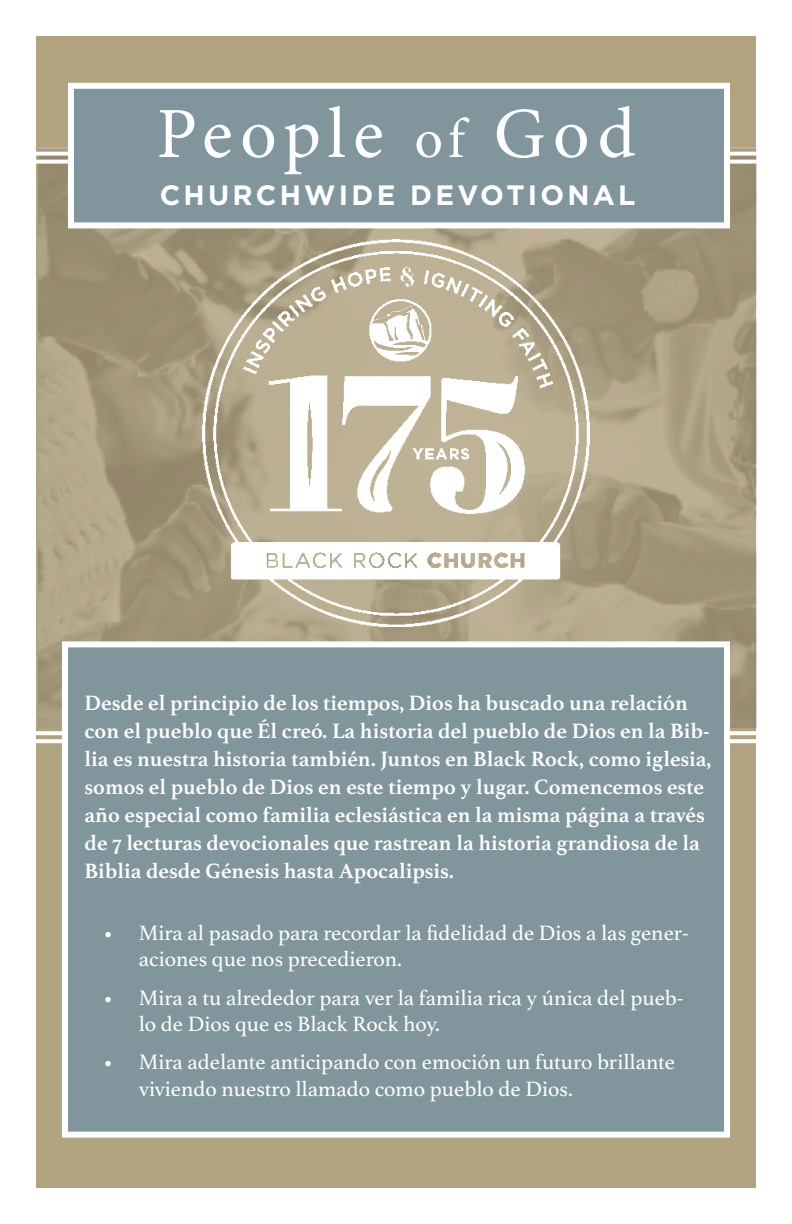
<style>
.page{position:relative;width:792px;height:1224px;background:#fff}
.page>*{position:absolute;margin:0;border:0;box-sizing:border-box;transform-origin:0 0}
.t1{font:72px "Minion Pro";letter-spacing:.1em;color:#fff}
.t2{font:700 28px "Gotham";letter-spacing:.115em;color:#fff}
.t3{font:700 22px/28px "Athelas";color:#fff}
.t4{font:22px/26.4px "Athelas";color:#fff}
.s1{font-size:56px}
</style>
<div class="page">
<div style="left:36px;top:36px;width:720px;height:1152px;background:#b2a380"></div>
<svg style="left:36px;top:150px;width:721px;height:594px"></svg>
<div style="left:62px;top:641px;width:668px;height:497px;background:#81969c;border:6px solid #fff"></div>
<div style="left:68px;top:83px;width:662px;height:145px;background:#81969c;border:6px solid #fff"></div>
<img style="left:202px;top:240px;width:388px;height:387px">
<h1 class="t1" style="left:157px;top:106px;width:480px">People <span class="s1">of</span> God</h1>
<p class="t2" style="left:160px;top:179px;width:477px">CHURCHWIDE DEVOTIONAL</p>
<p class="t3" style="left:85px;top:690px;width:628px">Desde el principio de los tiempos, Dios ha buscado una relación con el pueblo que Él creó. La historia del pueblo de Dios en la Bib&shy;lia es nuestra historia también. Juntos en Black Rock, como iglesia, somos el pueblo de Dios en este tiempo y lugar. Comencemos este año especial como familia eclesiástica en la misma página a través de 7 lecturas devocionales que rastrean la historia grandiosa de la Biblia desde Génesis hasta Apocalipsis.</p>
<p class="t4" style="left:139px;top:922px;width:552px;text-indent:-36px">• Mira al pasado para recordar la fidelidad de Dios a las gener&shy;aciones que nos precedieron.</p>
<p class="t4" style="left:139px;top:986px;width:546px;text-indent:-36px">• Mira a tu alrededor para ver la familia rica y única del pueb&shy;lo de Dios que es Black Rock hoy.</p>
<p class="t4" style="left:139px;top:1051px;width:538px;text-indent:-36px">• Mira adelante anticipando con emoción un futuro brillante viviendo nuestro llamado como pueblo de Dios.</p>
</div>
